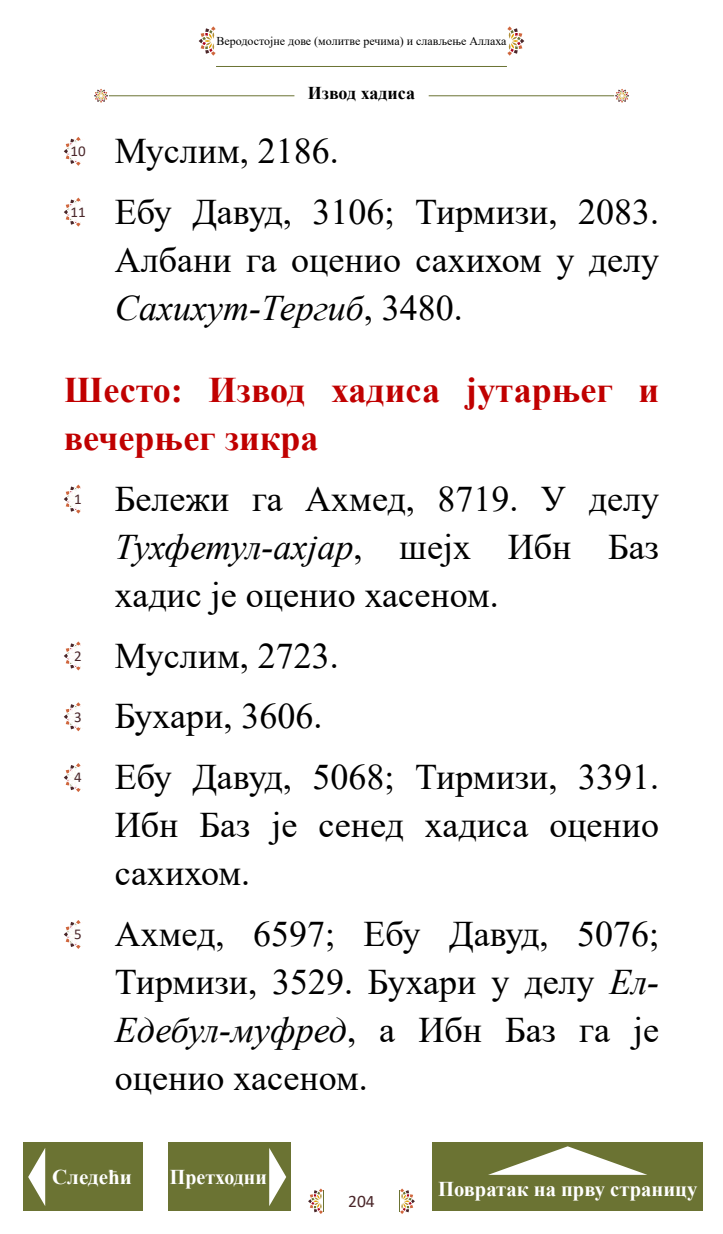
<style>
.page{position:relative;width:723px;height:1234px;background:#fff}
.page>*{position:absolute;margin:0;border:0;box-sizing:border-box;transform-origin:0 0}
.t1{font:36px/48px "Times New Roman";color:#000}
.t2{font:700 36px/48px "Times New Roman";color:#c00000}
.t3{font:italic 36px "Times New Roman";color:#000}
.t4{font:700 21px "Times New Roman";color:#fff}
.t5{font:700 21px "Times New Roman";color:#fff;scale:.95 1}
.t6{font:700 18px "Times New Roman";color:#000}
.t7{font:17.4px "Calibri";color:#4a2629}
.t8{font:15px "Calibri";color:#4a2629}
.t9{font:12px "Times New Roman";color:#000}
.s1{font-style:italic}
.s2{font-style:normal}
</style>
<div class="page">
<hr style="left:109px;top:95px;width:185px;height:1px;background:#6b7333">
<hr style="left:429px;top:95px;width:185px;height:1px;background:#6b7333">
<svg style="left:94px;top:89px;width:14px;height:14px"></svg>
<svg style="left:615px;top:89px;width:14px;height:14px"></svg>
<svg style="left:399px;top:1188px;width:16px;height:25px"></svg>
<svg style="left:308px;top:1188px;width:16px;height:25px"></svg>
<svg style="left:199px;top:26px;width:17px;height:30px"></svg>
<svg style="left:507px;top:26px;width:17px;height:30px"></svg>
<hr style="left:216px;top:66px;width:291px;height:1px;background:#6b7333">
<div style="left:432px;top:1142px;width:271px;height:68px;background:#6b7333"></div>
<svg style="left:490px;top:1146px;width:155px;height:28px"></svg>
<div style="left:24px;top:1142px;width:119px;height:68px;background:#6b7333"></div>
<div style="left:168px;top:1142px;width:122px;height:68px;background:#6b7333"></div>
<svg style="left:28px;top:1148px;width:17px;height:57px"></svg>
<svg style="left:269px;top:1148px;width:17px;height:57px"></svg>
<svg style="left:64px;top:137px;width:17px;height:29px"></svg>
<svg style="left:64px;top:197px;width:17px;height:30px"></svg>
<svg style="left:64px;top:484px;width:17px;height:30px"></svg>
<svg style="left:64px;top:641px;width:17px;height:30px"></svg>
<svg style="left:64px;top:702px;width:17px;height:30px"></svg>
<svg style="left:64px;top:763px;width:17px;height:29px"></svg>
<svg style="left:64px;top:920px;width:17px;height:29px"></svg>
<p class="t9" style="left:216px;top:33px;width:292px">Веродостојне дове (молитве речима и) слављење Аллаха</p>
<p class="t8" style="left:70px;top:141px;width:17px">10</p>
<p class="t8" style="left:70px;top:201px;width:17px">11</p>
<p class="t6" style="left:308px;top:80px;width:109px">Извод хадиса</p>
<p class="t1" style="left:115px;top:126px;width:226px">Муслим, 2186.</p>
<p class="t1" style="left:115px;top:186px;width:58px">Ебу</p>
<p class="t1" style="left:192px;top:186px;width:101px">Давуд,</p>
<p class="t1" style="left:312px;top:186px;width:84px">3106;</p>
<p class="t1" style="left:415px;top:186px;width:144px">Тирмизи,</p>
<p class="t1" style="left:578px;top:186px;width:82px">2083.</p>
<p class="t1" style="left:115px;top:234px;width:546px">Албани га оценио сахихом у делу<br><span class="s1">Сахихут-Тергиб</span>, 3480.</p>
<p class="t2" style="left:64px;top:364px;width:256px">Шесто: вечерњег зикра</p>
<p class="t2" style="left:209px;top:364px;width:98px">Извод</p>
<p class="t2" style="left:331px;top:364px;width:110px">хадиса</p>
<p class="t2" style="left:466px;top:364px;width:149px">јутарњег</p>
<p class="t2" style="left:638px;top:364px;width:22px">и</p>
<p class="t8" style="left:74px;top:488px;width:9px">1</p>
<p class="t8" style="left:74px;top:645px;width:9px">2</p>
<p class="t8" style="left:74px;top:706px;width:9px">3</p>
<p class="t8" style="left:74px;top:766px;width:9px">4</p>
<p class="t8" style="left:74px;top:923px;width:9px">5</p>
<p class="t1" style="left:115px;top:473px;width:116px">Бележи</p>
<p class="t1" style="left:252px;top:473px;width:32px">га</p>
<p class="t1" style="left:305px;top:473px;width:111px">Ахмед,</p>
<p class="t1" style="left:437px;top:473px;width:83px">8719.</p>
<p class="t1" style="left:541px;top:473px;width:27px">У</p>
<p class="t1" style="left:399px;top:521px;width:73px">шејх</p>
<p class="t1" style="left:115px;top:521px;width:386px"><span class="s1">Тухфетул-ахјар</span>,<br>хадис је оценио хасеном.</p>
<p class="t1" style="left:115px;top:630px;width:226px">Муслим, 2723.</p>
<p class="t1" style="left:508px;top:521px;width:65px">Ибн</p>
<p class="t1" style="left:589px;top:473px;width:72px">делу</p>
<p class="t1" style="left:608px;top:521px;width:52px">Баз</p>
<p class="t1" style="left:115px;top:691px;width:209px">Бухари, 3606.</p>
<p class="t1" style="left:115px;top:751px;width:58px">Ебу</p>
<p class="t1" style="left:192px;top:751px;width:101px">Давуд,</p>
<p class="t1" style="left:312px;top:751px;width:84px">5068;</p>
<p class="t1" style="left:415px;top:751px;width:144px">Тирмизи,</p>
<p class="t1" style="left:578px;top:751px;width:82px">3391.</p>
<p class="t1" style="left:115px;top:799px;width:137px">Ибн сахихом.</p>
<p class="t1" style="left:199px;top:799px;width:52px">Баз</p>
<p class="t1" style="left:271px;top:799px;width:27px">је</p>
<p class="t1" style="left:318px;top:799px;width:87px">сенед</p>
<p class="t1" style="left:425px;top:799px;width:105px">хадиса</p>
<p class="t1" style="left:549px;top:799px;width:111px">оценио</p>
<p class="t1" style="left:115px;top:908px;width:111px">Ахмед,</p>
<p class="t1" style="left:253px;top:908px;width:84px">6597;</p>
<p class="t1" style="left:364px;top:908px;width:58px">Ебу</p>
<p class="t1" style="left:449px;top:908px;width:101px">Давуд,</p>
<p class="t1" style="left:577px;top:908px;width:84px">5076;</p>
<p class="t1" style="left:115px;top:956px;width:546px">Тирмизи, 3529. Бухари у делу <span class="s1">Ел-</span></p>
<p class="t3" style="left:115px;top:1004px;width:243px">Едебул-муфред<span class="s2">,</span></p>
<p class="t1" style="left:115px;top:1052px;width:255px">оценио хасеном.</p>
<p class="t1" style="left:379px;top:1004px;width:17px">а</p>
<p class="t1" style="left:418px;top:1004px;width:65px">Ибн</p>
<p class="t1" style="left:505px;top:1004px;width:52px">Баз</p>
<p class="t1" style="left:579px;top:1004px;width:32px">га</p>
<p class="t1" style="left:633px;top:1004px;width:27px">је</p>
<p class="t4" style="left:52px;top:1161px;width:81px">Следећи</p>
<p class="t5" style="left:170px;top:1161px;width:104px">Претходни</p>
<p class="t7" style="left:348px;top:1188px;width:28px">204</p>
<p class="t4" style="left:438px;top:1173px;width:261px">Повратак на прву страницу</p>
</div>
